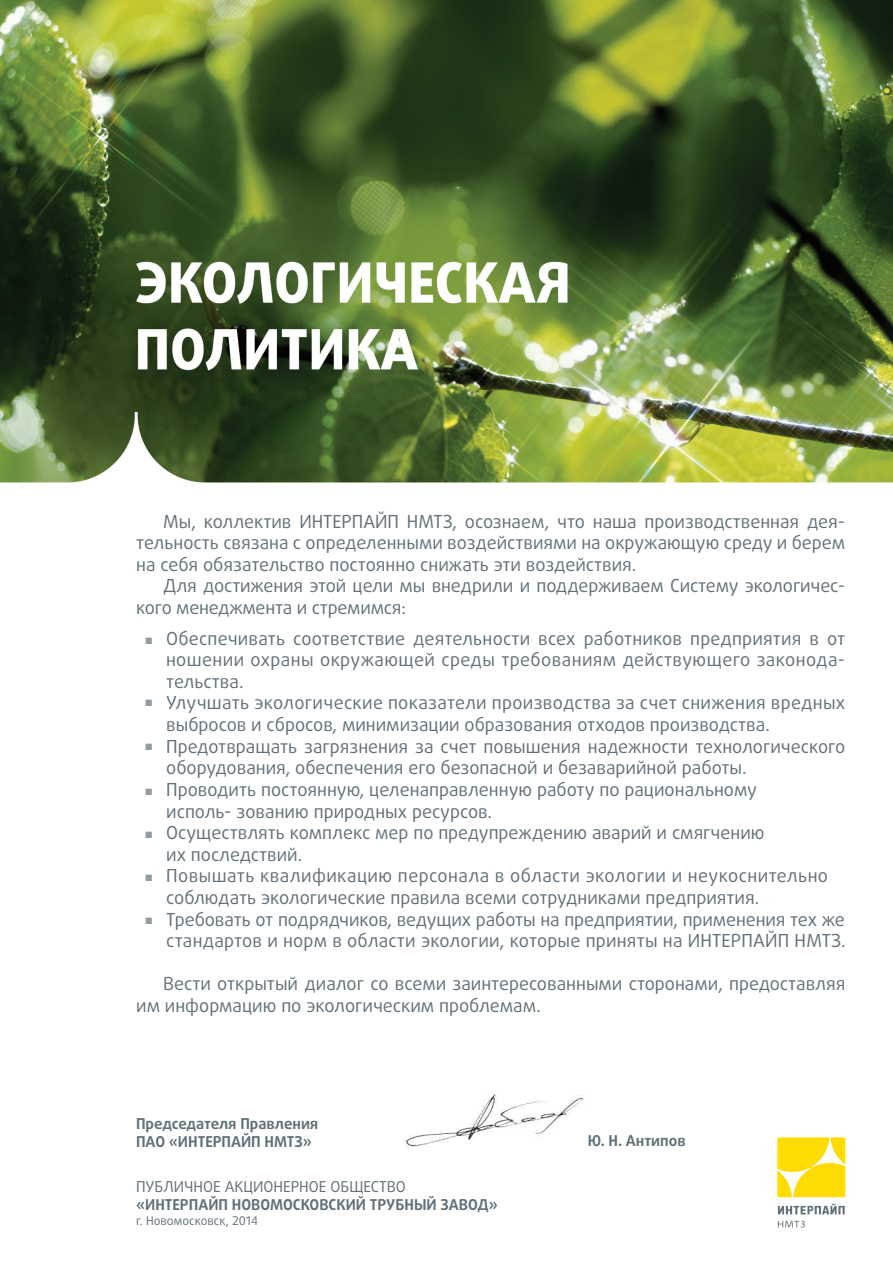
<style>
.page{position:relative;width:893px;height:1263px;background:#fff}
.page>*{position:absolute;margin:0;border:0;box-sizing:border-box;transform-origin:0 0}
.t1{font:18px/21.6px "Daxline Pro";color:#617079}
.t2{font:700 15px/18px "Daxline Pro";color:#617079}
.t3{font:15px "Daxline Pro";color:#617079}
.t4{font:500 13.5px "Franklin Gothic";color:#617079}
.t5{font:12px "Daxline Pro";color:#617079}
</style>
<div class="page">
<img style="left:405px;top:1094px;width:179px;height:54px">
<svg style="left:778px;top:1221px;width:27px;height:6px"></svg>
<svg style="left:778px;top:1204px;width:67px;height:10px"></svg>
<svg style="left:777px;top:1137px;width:68px;height:60px;background:#ffe125"></svg>
<img style="left:0;top:0;width:893px;height:483px">
<p class="t1" style="left:136px;top:510px;width:711px;text-align:justify;text-indent:27px">Мы, коллектив ИНТЕРПАЙП НМТЗ, осознаем, что наша производственная дея&shy;тельность связана с определенными воздействиями на окружающую среду и берем на себя обязательство постоянно снижать эти воздействия.</p>
<p class="t1" style="left:136px;top:575px;width:710px;text-indent:27px">Для достижения этой цели мы внедрили и поддерживаем Систему экологичес&shy;кого менеджмента и стремимся:</p>
<p class="t1" style="left:166px;top:627px;width:681px">Обеспечивать соответствие деятельности всех работников предприятия в от ношении охраны окружающей среды требованиям действующего законода&shy;тельства.<br>Улучшать экологические показатели производства за счет снижения вредных выбросов и сбросов, минимизации образования отходов производства.<br>Предотвращать загрязнения за счет повышения надежности технологического оборудования, обеспечения его безопасной и безаварийной работы.<br>Проводить постоянную, целенаправленную работу по рациональному<br>исполь- зованию природных ресурсов.<br>Осуществлять комплекс мер по предупреждению аварий и смягчению<br>их последствий.<br>Повышать квалификацию персонала в области экологии и неукоснительно соблюдать экологические правила всеми сотрудниками предприятия.<br>Требовать от подрядчиков, ведущих работы на предприятии, применения тех же стандартов и норм в области экологии, которые приняты на ИНТЕРПАЙП НМТЗ.</p>
<p class="t1" style="left:136px;top:973px;width:711px;text-indent:27px">Вести открытый диалог со всеми заинтересованными сторонами, предоставляя им информацию по экологическим проблемам.</p>
<p class="t4" style="left:145px;top:631px;width:10px">■</p>
<p class="t4" style="left:145px;top:693px;width:10px">■</p>
<p class="t4" style="left:145px;top:737px;width:10px">■</p>
<p class="t4" style="left:145px;top:782px;width:10px">■</p>
<p class="t4" style="left:145px;top:825px;width:10px">■</p>
<p class="t4" style="left:145px;top:868px;width:10px">■</p>
<p class="t4" style="left:145px;top:911px;width:10px">■</p>
<p class="t2" style="left:136px;top:1115px;width:184px">Председателя Правления<br>ПАО «ИНТЕРПАЙП НМТЗ»</p>
<p class="t3" style="left:136px;top:1178px;width:271px">ПУБЛИЧНОЕ АКЦИОНЕРНОЕ ОБЩЕСТВО</p>
<p class="t2" style="left:136px;top:1196px;width:363px">«ИНТЕРПАЙП НОВОМОСКОВСКИЙ ТРУБНЫЙ ЗАВОД»</p>
<p class="t5" style="left:136px;top:1213px;width:123px">г. Новомосковск, 2014</p>
<p class="t2" style="left:588px;top:1131px;width:99px">Ю. Н. Антипов</p>
</div>
